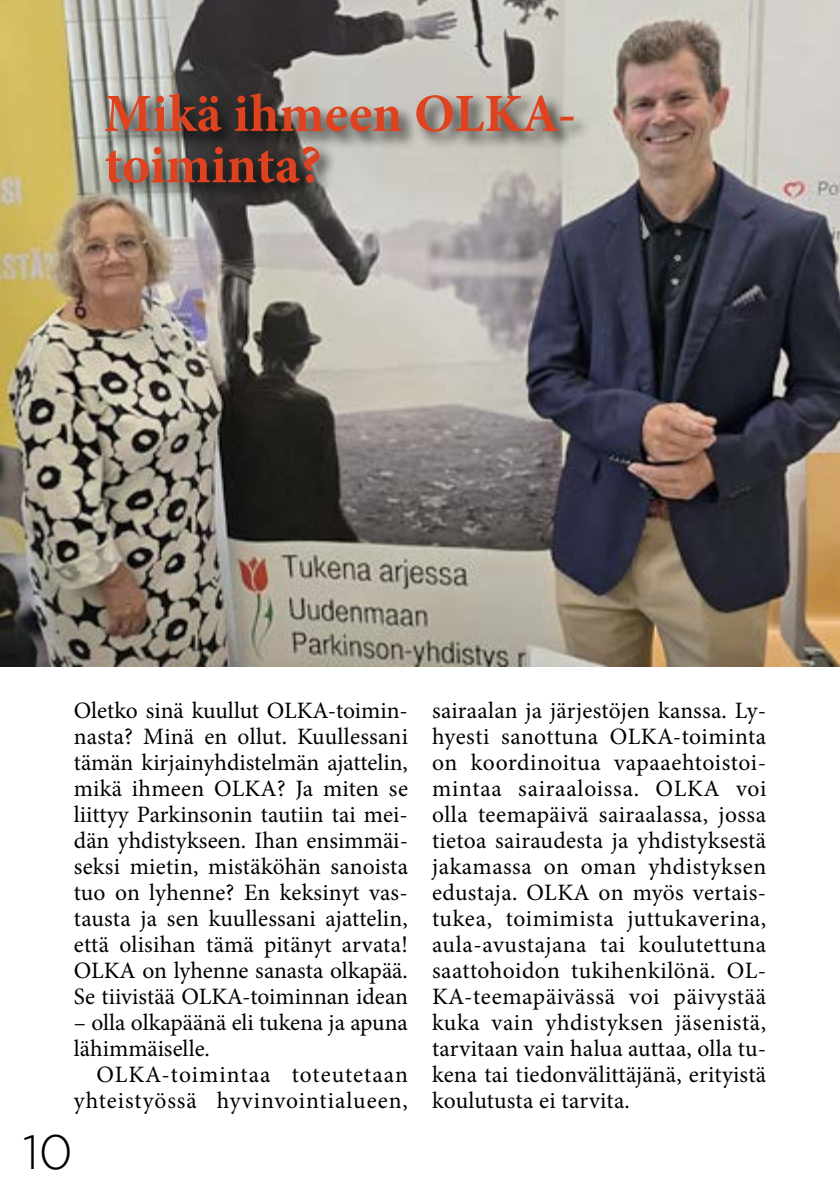
<style>
.page{position:relative;width:840px;height:1191px;background:#fff}
.page>*{position:absolute;margin:0;border:0;box-sizing:border-box;transform-origin:0 0}
.t1{font:700 53.6px/51.2px "Minion Pro";color:#df421f}
.t2{font:300 48px "Gotham";color:#000}
.t3{font:23.6px/26px "Minion Pro";letter-spacing:.005em;color:#000;text-align:justify}
.t4{font:23.6px/26px "Minion Pro";letter-spacing:.04em;color:#000;text-align:right}
</style>
<div class="page">
<img style="left:0;top:0;width:839px;height:666px">
<div style="left:103px;top:91px;width:488px;height:108px;background:#000;opacity:.75"></div>
<h1 class="t1" style="left:104px;top:87px;width:473px">Mikä ihmeen OLKA&shy;toiminta?</h1>
<p class="t3" style="left:74px;top:698px;width:335px">Oletko sinä kuullut OLKA-toimin&shy;nasta? Minä en ollut. Kuullessani tämän kirjainyhdistelmän ajattelin, mikä ihmeen OLKA? Ja miten se liittyy Parkinsonin tautiin tai mei&shy;dän yhdistykseen. Ihan ensimmäi&shy;seksi mietin, mistäköhän sanoista tuo on lyhenne? En keksinyt vas&shy;tausta ja sen kuullessani ajattelin, että olisihan tämä pitänyt arvata!<br>OLKA on lyhenne sanasta olkapää.<br>Se tiivistää OLKA-toiminnan idean</p>
<p class="t3" style="left:74px;top:1010px;width:335px">– olla olkapäänä eli tukena ja apuna lähimmäiselle.</p>
<p class="t4" style="left:74px;top:1061px;width:335px">OLKA-toimintaa toteutetaan yhteistyössä hyvinvointialueen,</p>
<h2 class="t2" style="left:23px;top:1126px;width:52px">10</h2>
<p class="t3" style="left:432px;top:697px;width:335px">sairaalan ja järjestöjen kanssa. Ly&shy;hyesti sanottuna OLKA-toiminta on koordinoitua vapaaehtoistoi&shy;mintaa sairaaloissa. OLKA voi olla teemapäivä sairaalassa, jossa tietoa sairaudesta ja yhdistyksestä jakamassa on oman yhdistyksen edustaja. OLKA on myös vertais&shy;tukea, toimimista juttukaverina, aula-avustajana tai koulutettuna saattohoidon tukihenkilönä. OL-KA-teemapäivässä voi päivystää kuka vain yhdistyksen jäsenistä, tarvitaan vain halua auttaa, olla tu&shy;kena tai tiedonvälittäjänä, erityistä koulutusta ei tarvita.</p>
</div>
